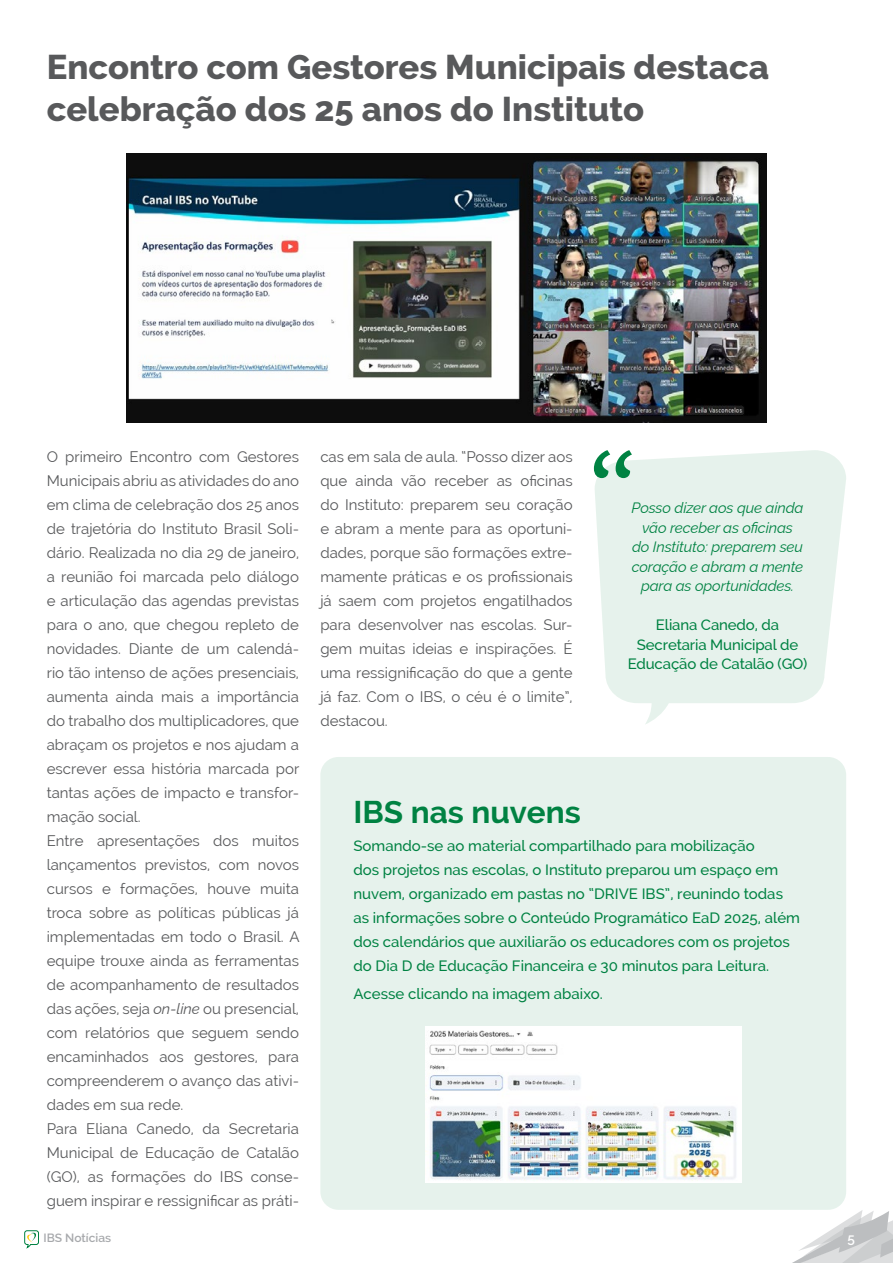
<style>
.page{position:relative;width:893px;height:1263px;background:#fff}
.page>*{position:absolute;margin:0;border:0;box-sizing:border-box;transform-origin:0 0}
.t1{font:800 34.5px/41.4px "Raleway";color:#58595b}
.t2{font:700 31.5px "Raleway";color:#008242}
.t3{font:15px/24px "Raleway";color:#58595b}
.t4{font:500 15px/24px "Raleway";color:#008242}
.t5{font:italic 15px/19.5px "Raleway";letter-spacing:-.01em;color:#008242;text-align:center}
.t6{font:600 13.5px "Raleway";color:#fff}
.t7{font:600 12px "Raleway";color:#a7a9ac}
.s1{font-style:italic}
</style>
<div class="page">
<svg style="left:792px;top:1210px;width:101px;height:53px"></svg>
<svg style="left:24px;top:1230px;width:15px;height:18px"></svg>
<div style="left:320px;top:757px;width:526px;height:453px;background:#e6f2ec;border-radius:18px"></div>
<img style="left:425px;top:1026px;width:316px;height:156px">
<svg style="left:595px;top:450px;width:251px;height:274px;fill:#e6f2ec"></svg>
<svg style="left:594px;top:450px;width:38px;height:28px"></svg>
<img style="left:126px;top:153px;width:641px;height:269px">
<h1 class="t1" style="left:47px;top:47px;width:724px">Encontro com Gestores Municipais destaca celebração dos 25 anos do Instituto</h1>
<p class="t3" style="left:47px;top:444px;width:254px">O primeiro Encontro com Gestores Municipais abriu as atividades do ano em clima de celebração dos 25 anos de trajetória do Instituto Brasil Soli&shy;dário. Realizada no dia 29 de janeiro, a reunião foi marcada pelo diálogo e articulação das agendas previstas para o ano, que chegou repleto de novidades. Diante de um calendá&shy;rio tão intenso de ações presenciais, aumenta ainda mais a importância do trabalho dos multiplicadores, que abraçam os projetos e nos ajudam a escrever essa história marcada por tantas ações de impacto e transfor&shy;mação social.<br>Entre apresentações dos muitos lançamentos previstos, com novos cursos e formações, houve muita troca sobre as políticas públicas já implementadas em todo o Brasil. A equipe trouxe ainda as ferramentas de acompanhamento de resultados das ações, seja <span class="s1">on-line</span> ou presencial, com relatórios que seguem sendo encaminhados aos gestores, para compreenderem o avanço das ativi&shy;dades em sua rede.<br>Para Eliana Canedo, da Secretaria Municipal de Educação de Catalão (GO), as formações do IBS conse&shy;guem inspirar e ressignificar as práti-</p>
<p class="t3" style="left:320px;top:444px;width:254px;text-align:justify">cas em sala de aula. “Posso dizer aos que ainda vão receber as oficinas do Instituto: preparem seu coração e abram a mente para as oportuni&shy;dades, porque são formações extre&shy;mamente práticas e os profissionais já saem com projetos engatilhados para desenvolver nas escolas. Sur&shy;gem muitas ideias e inspirações. É uma ressignificação do que a gente já faz. Com o IBS, o céu é o limite”, destacou.</p>
<p class="t5" style="left:632px;top:496px;width:173px">Posso dizer aos que ainda vão receber as oficinas<br>do Instituto: preparem seu coração e abram a mente para as oportunidades.</p>
<p class="t4" style="left:628px;top:615px;width:181px;line-height:19.5px;text-align:center">Eliana Canedo, da<br>Secretaria Municipal de<br>Educação de Catalão (GO)</p>
<h2 class="t2" style="left:353px;top:794px;width:229px">IBS nas nuvens</h2>
<p class="t4" style="left:353px;top:834px;width:448px">Somando-se ao material compartilhado para mobilização<br>dos projetos nas escolas, o Instituto preparou um espaço em nuvem, organizado em pastas no “DRIVE IBS”, reunindo todas as informações sobre o Conteúdo Programático EaD 2025, além dos calendários que auxiliarão os educadores com os projetos do Dia D de Educação Financeira e 30 minutos para Leitura.</p>
<p class="t4" style="left:353px;top:982px;width:251px">Acesse clicando na imagem abaixo.</p>
<p class="t7" style="left:44px;top:1230px;width:69px">IBS Notícias</p>
<p class="t6" style="left:847px;top:1231px;width:9px">5</p>
</div>
